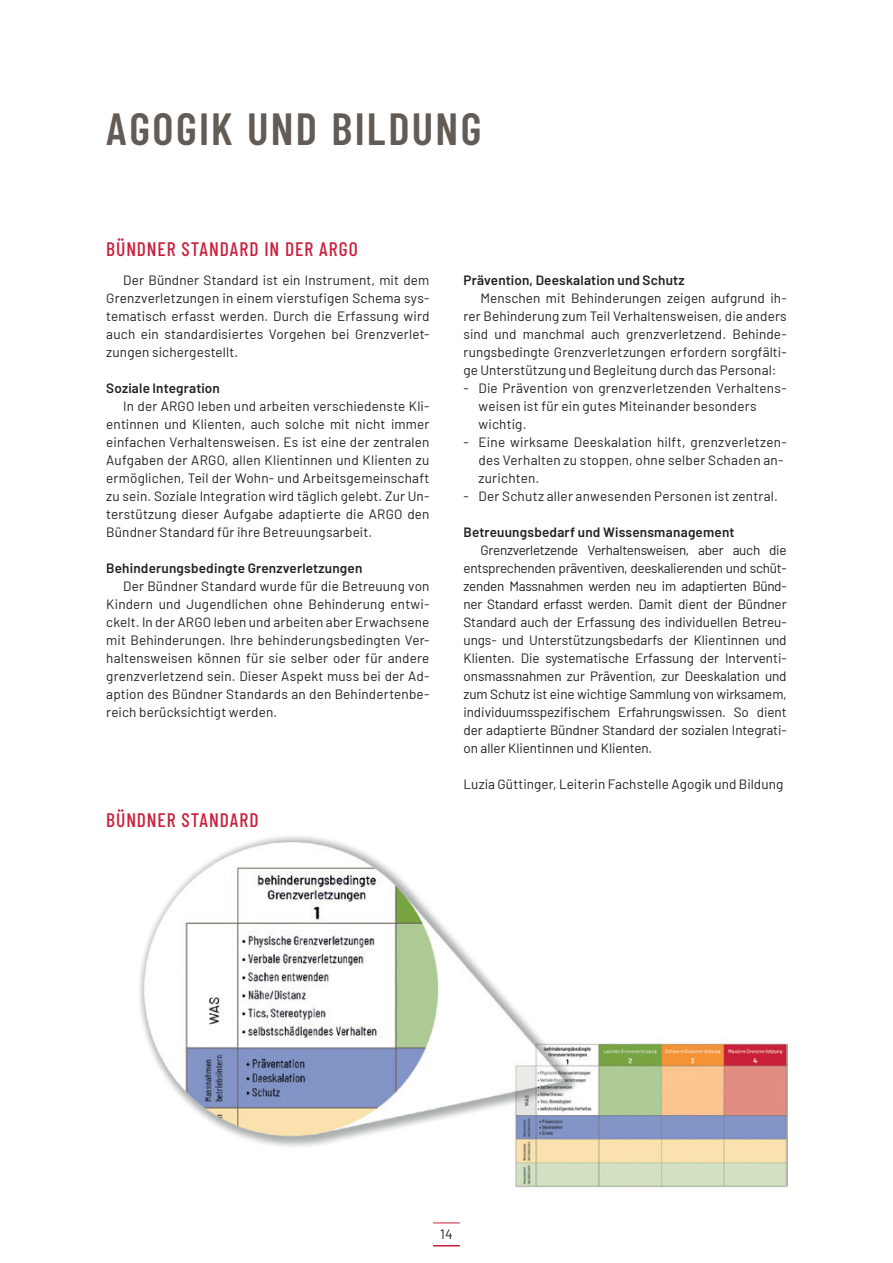
<style>
.page{position:relative;width:893px;height:1263px;background:#fff}
.page>*{position:absolute;margin:0;border:0;box-sizing:border-box;transform-origin:0 0}
.Rubrik{font:600 45px "Barlow Condensed";letter-spacing:.05em;color:#635b55}
.Titel{font:500 19.5px "Barlow Condensed";letter-spacing:.05em;color:#cb1f3c}
.t1{font:13.5px/18px "Barlow";letter-spacing:.01em;color:#231f20;text-align:justify}
.t2{font:600 13.5px "Barlow";letter-spacing:.015em;color:#231f20}
</style>
<div class="page">
<svg style="left:433px;top:1223px;width:27px;height:1px"></svg>
<svg style="left:433px;top:1245px;width:27px;height:1px"></svg>
<img style="left:139px;top:836px;width:648px;height:351px">
<p class="Rubrik" style="left:106px;top:97px;width:377px">AGOGIK UND BILDUNG</p>
<p class="Titel" style="left:106px;top:235px;width:253px">BÜNDNER STANDARD IN DER ARGO</p>
<p class="t1" style="left:106px;top:270px;width:325px;text-indent:17px">Der Bündner Standard ist ein Instrument, mit dem Grenzverletzungen in einem vierstufigen Schema sys&shy;tematisch erfasst werden. Durch die Erfassung wird auch ein standardisiertes Vorgehen bei Grenzverlet&shy;zungen sichergestellt.</p>
<p class="t2" style="left:106px;top:378px;width:115px">Soziale Integration</p>
<p class="t1" style="left:106px;top:396px;width:325px;text-indent:17px">In der ARGO leben und arbeiten verschiedenste Kli&shy;entinnen und Klienten, auch solche mit nicht immer einfachen Verhaltensweisen. Es ist eine der zentralen Aufgaben der ARGO, allen Klientinnen und Klienten zu ermöglichen, Teil der Wohn- und Arbeitsgemeinschaft zu sein. Soziale Integration wird täglich gelebt. Zur Un&shy;terstützung dieser Aufgabe adaptierte die ARGO den Bündner Standard für ihre Betreuungsarbeit.</p>
<p class="t2" style="left:106px;top:558px;width:258px">Behinderungsbedingte Grenzverletzungen</p>
<p class="t1" style="left:106px;top:576px;width:325px;text-indent:17px">Der Bündner Standard wurde für die Betreuung von Kindern und Jugendlichen ohne Behinderung entwi&shy;ckelt. In der ARGO leben und arbeiten aber Erwachsene mit Behinderungen. Ihre behinderungsbedingten Ver&shy;haltensweisen können für sie selber oder für andere grenzverletzend sein. Dieser Aspekt muss bei der Ad&shy;aption des Bündner Standards an den Behindertenbe&shy;reich berücksichtigt werden.</p>
<p class="Titel" style="left:106px;top:806px;width:154px">BÜNDNER STANDARD</p>
<p class="t2" style="left:463px;top:270px;width:223px">Prävention, Deeskalation und Schutz</p>
<p class="t1" style="left:463px;top:288px;width:325px;text-indent:17px">Menschen mit Behinderungen zeigen aufgrund ih&shy;rer Behinderung zum Teil Verhaltensweisen, die anders sind und manchmal auch grenzverletzend. Behinde&shy;rungsbedingte Grenzverletzungen erfordern sorgfälti&shy;ge Unterstützung und Begleitung durch das Personal:</p>
<p class="t1" style="left:478px;top:378px;width:310px;text-align:left;text-indent:-15px">- Die Prävention von grenzverletzenden Verhaltens&shy;weisen ist für ein gutes Miteinander besonders wichtig.</p>
<p class="t1" style="left:478px;top:432px;width:310px;text-align:left;text-indent:-15px">- Eine wirksame Deeskalation hilft, grenzverletzen&shy;des Verhalten zu stoppen, ohne selber Schaden an&shy;zurichten.</p>
<p class="t1" style="left:463px;top:486px;width:316px">- Der Schutz aller anwesenden Personen ist zentral.</p>
<p class="t2" style="left:463px;top:522px;width:272px">Betreuungsbedarf und Wissensmanagement</p>
<p class="t1" style="left:463px;top:540px;width:325px;text-indent:17px">Grenzverletzende Verhaltensweisen, aber auch die entsprechenden präventiven, deeskalierenden und schüt&shy;zenden Massnahmen werden neu im adaptierten Bünd&shy;ner Standard erfasst werden. Damit dient der Bündner Standard auch der Erfassung des individuellen Betreu&shy;ungs- und Unterstützungsbedarfs der Klientinnen und Klienten. Die systematische Erfassung der Interventi&shy;onsmassnahmen zur Prävention, zur Deeskalation und zum Schutz ist eine wichtige Sammlung von wirksamem, individuumsspezifischem Erfahrungswissen. So dient der adaptierte Bündner Standard der sozialen Integrati&shy;on aller Klientinnen und Klienten.</p>
<p class="t1" style="left:463px;top:774px;width:321px">Luzia Güttinger, Leiterin Fachstelle Agogik und Bildung</p>
<p class="t1" style="left:440px;top:1224px;width:14px">14</p>
</div>
